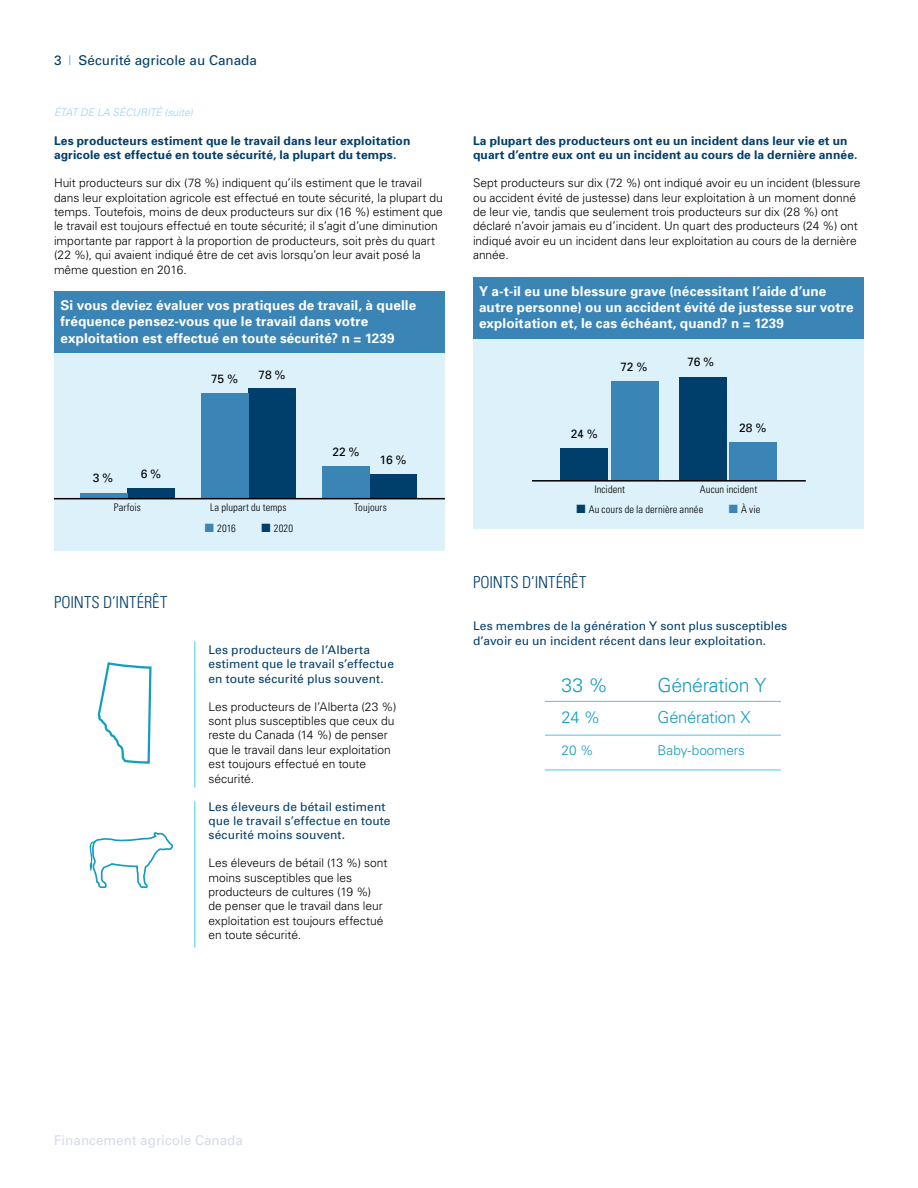
<style>
.page{position:relative;width:918px;height:1188px;background:#fff}
.page>*{position:absolute;margin:0;border:0;box-sizing:border-box;transform-origin:0 0}
.t1{font:300 19.5px "Univers";letter-spacing:-.02em;color:#129dc0}
.t2{font:300 condensed 16.5px "Univers";letter-spacing:.005em;color:#003e6b}
.t3{font:300 16.5px "Univers";letter-spacing:-.015em;color:#129dc0}
.t4{font:700 13.5px/16.2px "Univers";letter-spacing:.01em;color:#fff}
.t5{font:13.5px "Univers";color:#003e6b}
.t6{font:13.5px "Univers";color:#d6dbe6}
.t7{font:300 13.5px "Univers";letter-spacing:-.005em;color:#129dc0}
.t8{font:300 12px/14.4px "Univers";color:#000}
.t9{font:12px/14.4px "Univers";letter-spacing:.01em;color:#003e6b}
.t10{font:700 12px/14.4px "Univers";letter-spacing:.015em;color:#003e6b}
.t11{font:12px "Univers";letter-spacing:-.015em;color:#000}
.t12{font:300 condensed 10.5px "Univers";letter-spacing:.01em;color:#000}
.t13{font:italic 300 10.5px "Univers";letter-spacing:-.005em;color:#96d1f2}
.s1{color:#48c7ed}
.s2{color:#3a84b6}
.s3{color:#003e6b}
</style>
<div class="page">
<div style="left:54px;top:292px;width:391px;height:61px;background:#3a84b6"></div>
<div style="left:473px;top:278px;width:391px;height:61px;background:#3a84b6"></div>
<div style="left:54px;top:353px;width:391px;height:198px;background:#dcf1fa"></div>
<div style="left:473px;top:339px;width:391px;height:190px;background:#dcf1fa"></div>
<div style="left:248px;top:388px;width:48px;height:110px;background:#003e6b"></div>
<div style="left:127px;top:488px;width:48px;height:10px;background:#003e6b"></div>
<div style="left:370px;top:474px;width:47px;height:24px;background:#003e6b"></div>
<div style="left:201px;top:393px;width:47px;height:105px;background:#3a84b6"></div>
<div style="left:80px;top:493px;width:47px;height:5px;background:#3a84b6"></div>
<div style="left:322px;top:466px;width:48px;height:32px;background:#3a84b6"></div>
<hr style="left:54px;top:498px;width:391px;height:1px;background:#000">
<div style="left:561px;top:448px;width:47px;height:33px;background:#003e6b"></div>
<div style="left:679px;top:377px;width:47px;height:104px;background:#003e6b"></div>
<div style="left:611px;top:381px;width:48px;height:100px;background:#3a84b6"></div>
<div style="left:730px;top:442px;width:47px;height:39px;background:#3a84b6"></div>
<hr style="left:532px;top:480px;width:274px;height:2px;background:#000">
<hr style="left:194px;top:641px;width:1px;height:147px;background:#48c7ed">
<hr style="left:194px;top:801px;width:1px;height:147px;background:#48c7ed">
<hr style="left:545px;top:701px;width:236px;height:1px;background:#48c7ed">
<hr style="left:545px;top:735px;width:236px;height:1px;background:#48c7ed">
<hr style="left:545px;top:770px;width:236px;height:1px;background:#48c7ed">
<svg style="left:99px;top:662px;width:53px;height:102px"></svg>
<svg style="left:89px;top:832px;width:84px;height:57px"></svg>
<p class="t5" style="left:54px;top:52px;width:205px">3 <span class="s1">|</span> Sécurité agricole au Canada</p>
<p class="t13" style="left:54px;top:106px;width:140px">ÉTAT DE LA SÉCURITÉ (suite)</p>
<p class="t10" style="left:54px;top:133px;width:358px">Les producteurs estiment que le travail dans leur exploitation agricole est effectué en toute sécurité, la plupart du temps.</p>
<p class="t8" style="left:54px;top:175px;width:390px">Huit producteurs sur dix (78 %) indiquent qu’ils estiment que le travail dans leur exploitation agricole est effectué en toute sécurité, la plupart du temps. Toutefois, moins de deux producteurs sur dix (16 %) estiment que le travail est toujours effectué en toute sécurité; il s’agit d’une diminution importante par rapport à la proportion de producteurs, soit près du quart (22 %), qui avaient indiqué être de cet avis lorsqu’on leur avait posé la même question en 2016.</p>
<p class="t4" style="left:61px;top:297px;width:357px">Si vous deviez évaluer vos pratiques de travail, à quelle fréquence pensez-vous que le travail dans votre exploitation est effectué en toute sécurité? n = 1239</p>
<p class="t11" style="left:93px;top:471px;width:22px">3 %</p>
<p class="t11" style="left:141px;top:467px;width:22px">6 %</p>
<p class="t11" style="left:211px;top:371px;width:29px">75 %</p>
<p class="t11" style="left:259px;top:367px;width:28px">78 %</p>
<p class="t11" style="left:332px;top:445px;width:29px">22 %</p>
<p class="t11" style="left:380px;top:453px;width:28px">16 %</p>
<p class="t12" style="left:114px;top:501px;width:29px">Parfois</p>
<p class="t12" style="left:210px;top:501px;width:78px">La plupart du temps</p>
<p class="t12" style="left:354px;top:501px;width:34px">Toujours</p>
<p class="t12" style="left:205px;top:522px;width:32px"><span class="s2">■</span> 2016</p>
<p class="t12" style="left:262px;top:522px;width:33px"><span class="s3">■</span> 2020</p>
<h2 class="t2" style="left:54px;top:593px;width:115px">POINTS D’INTÉRÊT</h2>
<p class="t9" style="left:208px;top:642px;width:187px">Les producteurs de l’Alberta estiment que le travail s’effectue en toute sécurité plus souvent.</p>
<p class="t8" style="left:208px;top:699px;width:189px">Les producteurs de l’Alberta (23 %) sont plus susceptibles que ceux du reste du Canada (14 %) de penser que le travail dans leur exploitation est toujours effectué en toute sécurité.</p>
<p class="t9" style="left:208px;top:799px;width:184px">Les éleveurs de bétail estiment que le travail s’effectue en toute sécurité moins souvent.</p>
<p class="t8" style="left:208px;top:855px;width:180px">Les éleveurs de bétail (13 %) sont moins susceptibles que les producteurs de cultures (19 %) de penser que le travail dans leur exploitation est toujours effectué en toute sécurité.</p>
<p class="t10" style="left:473px;top:133px;width:386px">La plupart des producteurs ont eu un incident dans leur vie et un quart d’entre eux ont eu un incident au cours de la dernière année.</p>
<p class="t8" style="left:473px;top:175px;width:389px">Sept producteurs sur dix (72 %) ont indiqué avoir eu un incident (blessure ou accident évité de justesse) dans leur exploitation à un moment donné de leur vie, tandis que seulement trois producteurs sur dix (28 %) ont déclaré n’avoir jamais eu d’incident. Un quart des producteurs (24 %) ont indiqué avoir eu un incident dans leur exploitation au cours de la dernière année.</p>
<p class="t4" style="left:479px;top:283px;width:376px">Y a-t-il eu une blessure grave (nécessitant l’aide d’une autre personne) ou un accident évité de justesse sur votre exploitation et, le cas échéant, quand? n = 1239</p>
<p class="t11" style="left:571px;top:427px;width:28px">24 %</p>
<p class="t11" style="left:621px;top:360px;width:28px">72 %</p>
<p class="t11" style="left:688px;top:354px;width:28px">76 %</p>
<p class="t11" style="left:739px;top:420px;width:29px">28 %</p>
<p class="t12" style="left:594px;top:483px;width:32px">Incident</p>
<p class="t12" style="left:700px;top:483px;width:59px">Aucun incident</p>
<p class="t12" style="left:577px;top:503px;width:128px"><span class="s3">■</span> Au cours de la dernière année</p>
<p class="t12" style="left:729px;top:503px;width:33px"><span class="s2">■</span> À vie</p>
<h2 class="t2" style="left:473px;top:572px;width:115px">POINTS D’INTÉRÊT</h2>
<p class="t9" style="left:473px;top:618px;width:316px">Les membres de la génération Y sont plus susceptibles d’avoir eu un incident récent dans leur exploitation.</p>
<h1 class="t1" style="left:562px;top:673px;width:48px">33 %</h1>
<h1 class="t1" style="left:658px;top:673px;width:110px">Génération Y</h1>
<h2 class="t3" style="left:562px;top:707px;width:40px">24 %</h2>
<h2 class="t3" style="left:658px;top:707px;width:94px">Génération X</h2>
<p class="t7" style="left:562px;top:742px;width:34px">20 %</p>
<p class="t7" style="left:658px;top:742px;width:89px">Baby-boomers</p>
<p class="t6" style="left:54px;top:1132px;width:191px">Financement agricole Canada</p>
</div>
